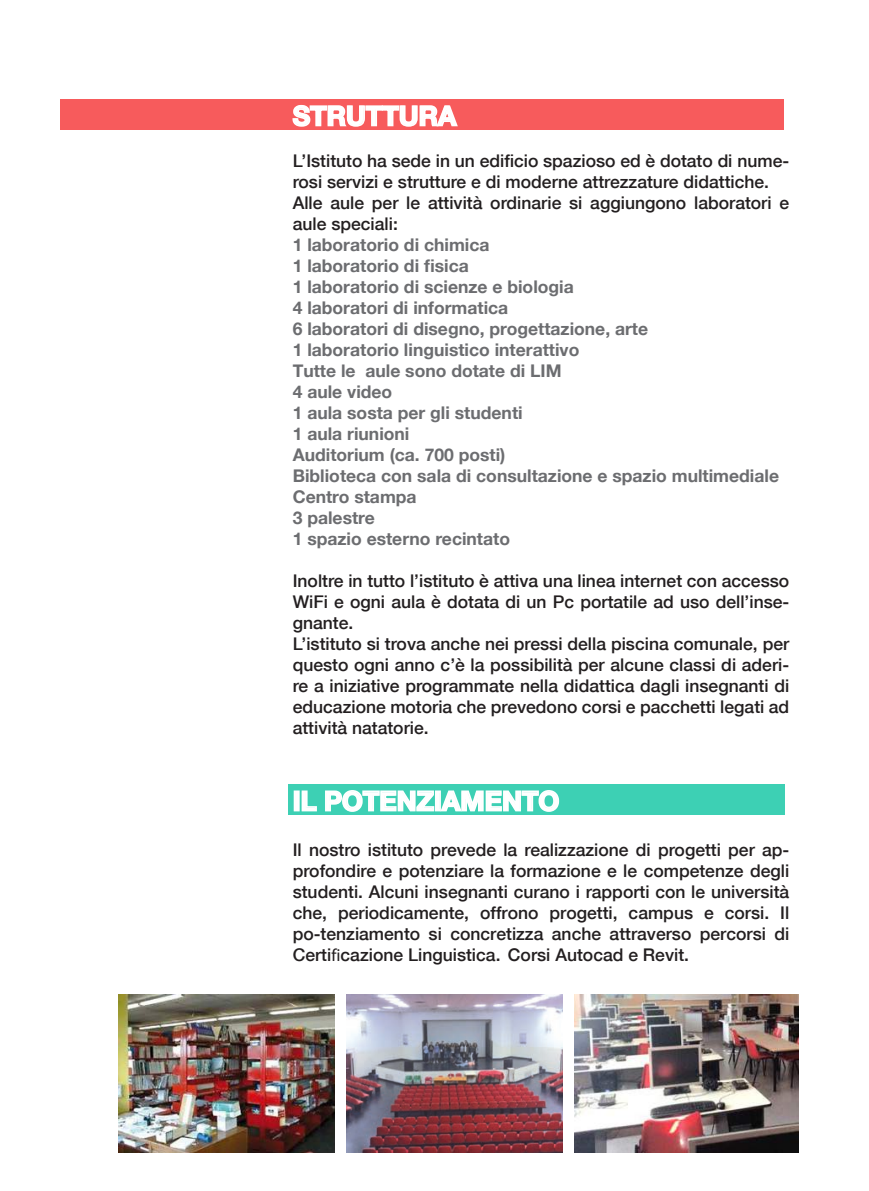
<style>
.page{position:relative;width:869px;height:1191px;background:#fff}
.page>*{position:absolute;margin:0;border:0;box-sizing:border-box;transform-origin:0 0}
.t1{font:700 26.78px "Helvetica Neue";color:#fff}
.t2{font:500 17.5px/21px "Helvetica Neue";color:#231f20}
.t3{font:700 17.5px/21px "Helvetica Neue";color:#6c6d70}
.s1{font-family:"Myriad Pro";font-weight:400}
.s2{font-family:"Helvetica 65"}
</style>
<div class="page">
<div style="left:61px;top:99px;width:722px;height:31px;background:#f75b5c"></div>
<div style="left:287px;top:784px;width:497px;height:31px;background:#3dd0b4"></div>
<svg style="left:292px;top:105px;width:166px;height:22px"></svg>
<div style="left:293px;top:790px;width:6px;height:21px;border:2px solid #fff"></div>
<svg style="left:301px;top:790px;width:16px;height:22px"></svg>
<svg style="left:325px;top:790px;width:235px;height:22px"></svg>
<img style="left:119px;top:994px;width:215px;height:159px">
<img style="left:346px;top:994px;width:216px;height:159px">
<img style="left:574px;top:994px;width:224px;height:159px">
<h1 class="t1" style="left:292px;top:99px;width:145px">struttura</h1>
<p class="t2" style="left:292px;top:150px;width:498px">L’Istituto ha sede in un edificio spazioso ed è dotato di nume&shy;rosi servizi e strutture e di moderne attrezzature didattiche.<br>Alle aule per le attività ordinarie si aggiungono laboratori e aule speciali:</p>
<p class="t3" style="left:292px;top:234px;width:487px">1 laboratorio di chimica<br>1 laboratorio di fisica<br>1 laboratorio di scienze e biologia<br>4 laboratori di informatica<br>6 laboratori di disegno, progettazione, arte<br>1 laboratorio linguistico interattivo<br>Tutte le aule sono dotate di LIM<br>4 aule video<br>1 aula sosta per gli studenti<br>1 aula riunioni<br>Auditorium (ca. 700 posti)<br>Biblioteca con sala di consultazione e spazio multimediale<br>Centro stampa<br>3 palestre<br>1 spazio esterno recintato</p>
<p class="t2" style="left:292px;top:570px;width:498px">Inoltre in tutto l’istituto è attiva una linea internet con accesso WiFi e ogni aula è dotata di un Pc portatile ad uso dell’inse&shy;gnante.<br>L’istituto si trova anche nei pressi della piscina comunale, per questo ogni anno c’è la possibilità per alcune classi di aderi&shy;re a iniziative programmate nella didattica dagli insegnanti di educazione motoria che prevedono corsi e pacchetti legati ad attività natatorie.</p>
<h1 class="t1" style="left:292px;top:784px;width:268px">IL POTENZIAMENTO</h1>
<p class="t2" style="left:292px;top:838px;width:498px;text-align:justify">Il nostro istituto prevede la realizzazione di progetti per ap&shy;profondire e potenziare la formazione e le competenze degli studenti. Alcuni insegnanti curano i rapporti con le università che, periodicamente, offrono progetti, campus e corsi. Il po-tenziamento si concretizza anche attraverso percorsi di Certi<span class="s1">fi</span>cazione Linguistica. <span class="s2">Corsi Autocad e Revit.</span></p>
</div>
